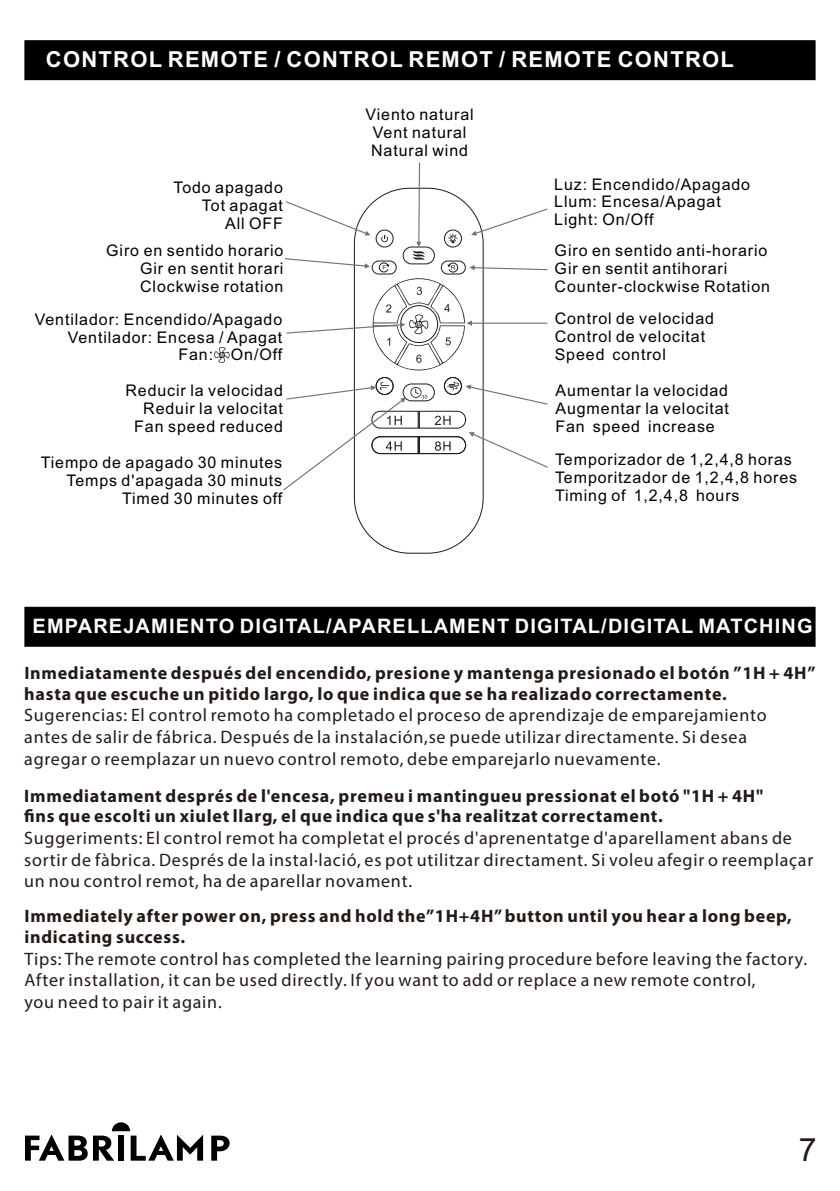
<style>
.page{position:relative;width:840px;height:1191px;background:#fff}
.page>*{position:absolute;margin:0;border:0;box-sizing:border-box;transform-origin:0 0}
.t1{font:32px "Arial";color:#231916}
.t2{font:700 22px "Arial";letter-spacing:.055em;color:#fff}
.t3{font:700 20px "Arial";letter-spacing:.055em;color:#fff}
.t4{font:18px/21.6px "Myriad Pro";letter-spacing:.04em;color:#231916}
.t5{font:700 18px/20.6px "Myriad Pro";letter-spacing:.04em;color:#231916}
.t6{font:16px/17.8px "Arial";letter-spacing:.055em;color:#000}
</style>
<div class="page">
<div style="left:375px;top:377px;width:18px;height:18px;border:1px solid #231916;border-radius:50%"></div>
<div style="left:443px;top:377px;width:18px;height:18px;border:1px solid #231916;border-radius:50%"></div>
<svg style="left:211px;top:1135px;width:18px;height:25px"></svg>
<svg style="left:25px;top:1122px;width:178px;height:38px"></svg>
<div style="left:24px;top:40px;width:791px;height:41px;background:#000"></div>
<svg style="left:214px;top:347px;width:16px;height:16px"></svg>
<svg style="left:284px;top:163px;width:263px;height:208px"></svg>
<svg style="left:283px;top:381px;width:264px;height:109px"></svg>
<div style="left:24px;top:606px;width:791px;height:41px;background:#000"></div>
<p class="t2" style="left:46px;top:51px;width:689px">CONTROL REMOTE / CONTROL REMOT / REMOTE CONTROL</p>
<p class="t6" style="left:173px;top:180px;width:111px;text-align:right">Todo apagado<br>Tot apagat<br>All OFF</p>
<p class="t6" style="left:140px;top:243px;width:145px;text-align:justify;text-indent:-34px">Giro en sentido horario Gir en sentit horari Clockwise rotation</p>
<p class="t6" style="left:35px;top:312px;width:249px;text-align:right">Ventilador: Encendido/Apagado<br>Ventilador: Encesa / Apagat<br>Fan: On/Off</p>
<p class="t6" style="left:125px;top:383px;width:159px;text-align:right">Reducir la velocidad<br>Reduir la velocitat<br>Fan speed reduced</p>
<p class="t6" style="left:41px;top:455px;width:243px;text-align:right">Tiempo de apagado 30 minutes<br>Temps d'apagada 30 minuts<br>Timed 30 minutes off</p>
<p class="t6" style="left:365px;top:107px;width:110px;text-align:center">Viento natural<br>Vent natural<br>Natural wind</p>
<p class="t6" style="left:554px;top:176px;width:197px">Luz: Encendido/Apagado<br>Llum: Encesa/Apagat<br>Light: On/Off</p>
<p class="t6" style="left:554px;top:243px;width:217px">Giro en sentido anti-horario<br>Gir en sentit antihorari<br>Counter-clockwise Rotation</p>
<p class="t6" style="left:554px;top:311px;width:161px">Control de velocidad<br>Control de velocitat<br>Speed control</p>
<p class="t6" style="left:555px;top:383px;width:175px;text-align:justify">Aumentar la velocidad Augmentar la velocitat Fan speed increase</p>
<p class="t6" style="left:554px;top:452px;width:243px">Temporizador de 1,2,4,8 horas<br>Temporitzador de 1,2,4,8 hores<br>Timing of 1,2,4,8 hours</p>
<p class="t3" style="left:33px;top:618px;width:781px">EMPAREJAMIENTO DIGITAL/APARELLAMENT DIGITAL/DIGITAL MATCHING</p>
<p class="t5" style="left:24px;top:664px;width:792px">Inmediatamente después del encendido, presione y mantenga presionado el botón ”1H + 4H” hasta que escuche un pitido largo, lo que indica que se ha realizado correctamente.</p>
<p class="t4" style="left:24px;top:706px;width:743px">Sugerencias: El control remoto ha completado el proceso de aprendizaje de emparejamiento antes de salir de fábrica. Después de la instalación,se puede utilizar directamente. Si desea agregar o reemplazar un nuevo control remoto, debe emparejarlo nuevamente.</p>
<p class="t5" style="left:24px;top:787px;width:740px">Immediatament després de l'encesa, premeu i mantingueu pressionat el botó "1H + 4H" fins que escolti un xiulet llarg, el que indica que s'ha realitzat correctament.</p>
<p class="t4" style="left:24px;top:828px;width:790px">Suggeriments: El control remot ha completat el procés d'aprenentatge d'aparellament abans de sortir de fàbrica. Després de la instal·lació, es pot utilitzar directament. Si voleu afegir o reemplaçar un nou control remot, ha de aparellar novament.</p>
<p class="t5" style="left:25px;top:907px;width:768px">Immediately after power on, press and hold the”1H+4H” button until you hear a long beep, indicating success.</p>
<p class="t4" style="left:24px;top:949px;width:783px">Tips: The remote control has completed the learning pairing procedure before leaving the factory.<br>After installation, it can be used directly. If you want to add or replace a new remote control,<br>you need to pair it again.</p>
<h1 class="t1" style="left:798px;top:1137px;width:19px">7</h1>
</div>
